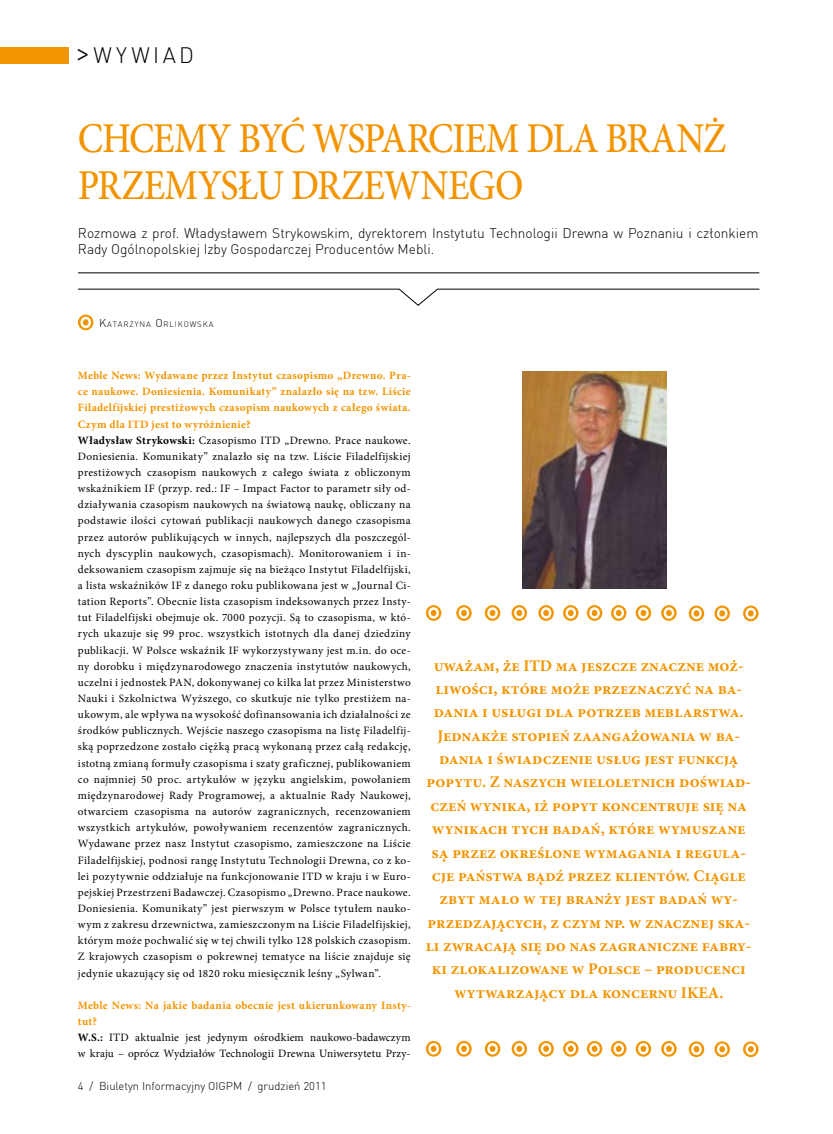
<style>
.page{position:relative;width:833px;height:1134px;background:#fff}
.page>*{position:absolute;margin:0;border:0;box-sizing:border-box;transform-origin:0 0}
.t1{font:500 42.5px/47.5px "Minion Pro";letter-spacing:-.025em;color:#f29400;scale:.89 1}
.t2{font:300 21.88px "DINCE";letter-spacing:.155em;color:#000}
.t3{font:700 16.25px/23.4px "Minion Pro";color:#f29400;text-align:center}
.t4{font:300 13.75px/16.5px "DINCE";color:#000}
.t5{font:11.25px/16.1px "Minion Pro";letter-spacing:.03em;color:#000}
.t6{font:11.25px/16.1px "Minion Pro";letter-spacing:.005em;color:#000}
.t7{font:300 11.25px "DINCE";color:#000}
.t8{font:300 7.88px "DINCE";letter-spacing:.105em;color:#000}
.s1{font-size:31.25px}
.s2{font-size:11.25px}
.s3{font-weight:700;color:#f29400}
.s4{font-weight:700}
</style>
<div class="page">
<div style="left:0;top:47px;width:69px;height:17px;background:#f29400"></div>
<hr style="left:78px;top:273px;width:681px;height:1px;background:#000">
<svg style="left:78px;top:289px;width:681px;height:17px"></svg>
<svg style="left:78px;top:315px;width:15px;height:15px"></svg>
<img style="left:522px;top:371px;width:144px;height:218px">
<svg style="left:587px;top:1041px;width:15px;height:16px"></svg>
<svg style="left:714px;top:1041px;width:16px;height:16px"></svg>
<svg style="left:661px;top:1041px;width:15px;height:16px"></svg>
<svg style="left:563px;top:1041px;width:15px;height:16px"></svg>
<svg style="left:688px;top:1041px;width:16px;height:16px"></svg>
<svg style="left:635px;top:1041px;width:16px;height:16px"></svg>
<svg style="left:538px;top:1041px;width:16px;height:16px"></svg>
<svg style="left:611px;top:1041px;width:15px;height:16px"></svg>
<svg style="left:743px;top:1041px;width:15px;height:16px"></svg>
<svg style="left:511px;top:1041px;width:16px;height:16px"></svg>
<svg style="left:485px;top:1041px;width:15px;height:16px"></svg>
<svg style="left:456px;top:1041px;width:16px;height:16px"></svg>
<svg style="left:587px;top:605px;width:15px;height:16px"></svg>
<svg style="left:714px;top:605px;width:16px;height:16px"></svg>
<svg style="left:661px;top:605px;width:15px;height:16px"></svg>
<svg style="left:563px;top:605px;width:15px;height:16px"></svg>
<svg style="left:688px;top:605px;width:16px;height:16px"></svg>
<svg style="left:635px;top:605px;width:16px;height:16px"></svg>
<svg style="left:538px;top:605px;width:16px;height:16px"></svg>
<svg style="left:611px;top:605px;width:15px;height:16px"></svg>
<svg style="left:743px;top:605px;width:15px;height:16px"></svg>
<svg style="left:511px;top:605px;width:16px;height:16px"></svg>
<svg style="left:485px;top:605px;width:15px;height:16px"></svg>
<svg style="left:456px;top:605px;width:16px;height:16px"></svg>
<svg style="left:426px;top:605px;width:15px;height:16px"></svg>
<svg style="left:426px;top:1041px;width:15px;height:16px"></svg>
<h2 class="t2" style="left:75px;top:41px;width:121px"><span class="s1">&gt;</span>WYWIAD</h2>
<h1 class="t1" style="left:78px;top:115px;width:730px">CHCEMY BYĆ WSPARCIEM DLA BRANŻ<br>PRZEMYSŁU DRZEWNEGO</h1>
<p class="t4" style="left:78px;top:224px;width:682px">Rozmowa z prof. Władysławem Strykowskim, dyrektorem Instytutu Technologii Drewna w Poznaniu i członkiem<br>Rady Ogólnopolskiej Izby Gospodarczej Producentów Mebli.</p>
<p class="t8" style="left:99px;top:319px;width:116px"><span class="s2">K</span>ATARZYNA <span class="s2">O</span> RLIKOWSKA</p>
<p class="t5" style="left:78px;top:367px;width:334px"><span class="s3">Meble News: Wydawane przez Instytut czasopismo „Drewno. Pra&shy;ce naukowe. Doniesienia. Komunikaty” znalazło się na tzw. Liście Filadelfijskiej prestiżowych czasopism naukowych z całego świata.<br>Czym dla ITD jest to wyróżnienie?<br></span><span class="s4">Władysław Strykowski:</span> Czasopismo ITD „Drewno. Prace naukowe.<br>Doniesienia. Komunikaty” znalazło się na tzw. Liście Filadelfijskiej prestiżowych czasopism naukowych z całego świata z obliczonym wskaźnikiem IF (przyp. red.: IF – Impact Factor to parametr siły od&shy;działywania czasopism naukowych na światową naukę, obliczany na podstawie ilości cytowań publikacji naukowych danego czasopisma przez autorów publikujących w innych, najlepszych dla poszczegól&shy;nych dyscyplin naukowych, czasopismach). Monitorowaniem i in&shy;deksowaniem czasopism zajmuje się na bieżąco Instytut Filadelfijski, a lista wskaźników IF z danego roku publikowana jest w „Journal Ci&shy;tation Reports”. Obecnie lista czasopism indeksowanych przez Insty&shy;tut Filadelfijski obejmuje ok. 7000 pozycji. Są to czasopisma, w któ&shy;rych ukazuje się 99 proc. wszystkich istotnych dla danej dziedziny publikacji. W Polsce wskaźnik IF wykorzystywany jest m.in. do oce&shy;ny dorobku i międzynarodowego znaczenia instytutów naukowych, uczelni i jednostek PAN, dokonywanej co kilka lat przez Ministerstwo Nauki i Szkolnictwa Wyższego, co skutkuje nie tylko prestiżem na&shy;ukowym, ale wpływa na wysokość dofinansowania ich działalności ze środków publicznych. Wejście naszego czasopisma na listę Filadelfij&shy;ską poprzedzone zostało ciężką pracą wykonaną przez całą redakcję, istotną zmianą formuły czasopisma i szaty graficznej, publikowaniem co najmniej 50 proc. artykułów w języku angielskim, powołaniem międzynarodowej Rady Programowej, a aktualnie Rady Naukowej, otwarciem czasopisma na autorów zagranicznych, recenzowaniem wszystkich artykułów, powoływaniem recenzentów zagranicznych.<br>Wydawane przez nasz Instytut czasopismo, zamieszczone na Liście Filadelfijskiej, podnosi rangę Instytutu Technologii Drewna, co z ko&shy;lei pozytywnie oddziałuje na funkcjonowanie ITD w kraju i w Euro&shy;pejskiej Przestrzeni Badawczej. Czasopismo „Drewno. Prace naukowe.<br>Doniesienia. Komunikaty” jest pierwszym w Polsce tytułem nauko&shy;wym z zakresu drzewnictwa, zamieszczonym na Liście Filadelfijskiej, którym może pochwalić się w tej chwili tylko 128 polskich czasopism.<br>Z krajowych czasopism o pokrewnej tematyce na liście znajduje się jedynie ukazujący się od 1820 roku miesięcznik leśny „Sylwan”.</p>
<p class="t6" style="left:78px;top:997px;width:334px"><span class="s3">Meble News: Na jakie badania obecnie jest ukierunkowany Insty&shy;tut?<br></span><span class="s4">W.S.:</span> ITD aktualnie jest jedynym ośrodkiem naukowo-badawczym w kraju – oprócz Wydziałów Technologii Drewna Uniwersytetu Przy-</p>
<p class="t7" style="left:78px;top:1079px;width:250px">4 / Biuletyn Informacyjny OIGPM / grudzień 2011</p>
<p class="t3" style="left:426px;top:654px;width:327px">uważam, że ITD ma jeszcze znaczne moż&shy;liwości, które może przeznaczyć na ba&shy;dania i usługi dla potrzeb meblarstwa.<br>Jednakże stopień zaangażowania w ba&shy;dania i świadczenie usług jest funkcją popytu. Z naszych wieloletnich doświad&shy;czeń wynika, iż popyt koncentruje się na wynikach tych badań, które wymuszane są przez określone wymagania i regula&shy;cje państwa bądź przez klientów. Ciągle zbyt mało w tej branży jest badań wy&shy;przedzających, z czym np. w znacznej ska&shy;li zwracają się do nas zagraniczne fabry&shy;ki zlokalizowane w Polsce – producenci wytwarzający dla koncernu IKEA.</p>
</div>
